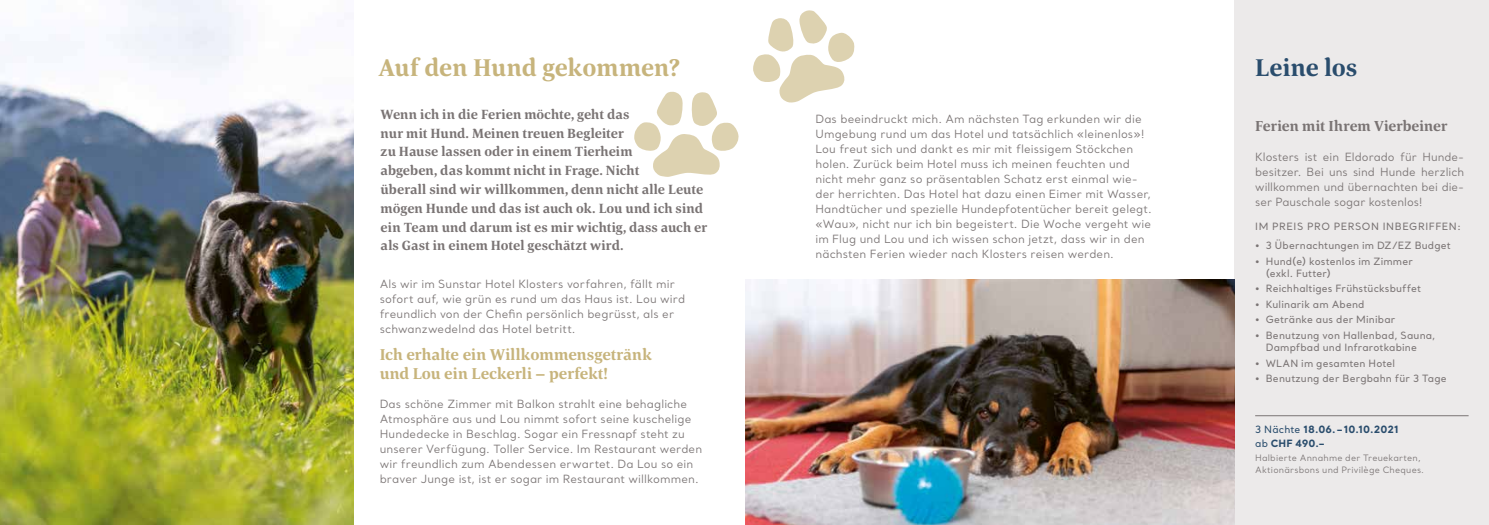
<style>
.page{position:relative;width:1489px;height:525px;background:#fff}
.page>*{position:absolute;margin:0;border:0;box-sizing:border-box;transform-origin:0 0}
.t1{font:700 25px "Corda";letter-spacing:-.005em;color:#c7b47c}
.t2{font:700 25px "Corda";color:#2a4d6d}
.t3{font:700 16.25px/19.5px "Corda";color:#c7b47c}
.t4{font:700 15px "Corda";color:#7a7474}
.t5{font:700 13.75px/18.8px "Corda";color:#7a7474}
.t6{font:11.25px/15px "Santral";letter-spacing:.01em;color:#7a7474}
.t7{font:500 10px/12px "Santral";letter-spacing:.015em;color:#7a7474}
.t8{font:700 10px/13.8px "Santral";letter-spacing:.01em;color:#2a4d6d}
.t9{font:500 10px "Santral";letter-spacing:.05em;color:#7a7474}
.t10{font:8.75px/11.2px "Santral";letter-spacing:.02em;color:#7a7474}
.s1{font-weight:500}
</style>
<div class="page">
<img style="left:0;top:0;width:353px;height:524px">
<div style="left:1233px;top:0;width:255px;height:524px;background:#eceaea"></div>
<hr style="left:1255px;top:415px;width:213px;height:1px;background:#7a7474">
<img style="left:745px;top:279px;width:488px;height:245px">
<svg style="left:753px;top:10px;width:102px;height:93px"></svg>
<svg style="left:634px;top:91px;width:105px;height:86px"></svg>
<h1 class="t1" style="left:378px;top:51px;width:303px">Auf den Hund gekommen?</h1>
<p class="t5" style="left:380px;top:104px;width:328px">Wenn ich in die Ferien möchte, geht das<br>nur mit Hund. Meinen treuen Begleiter<br>zu Hause lassen oder in einem Tierheim<br>abgeben, das kommt nicht in Frage. Nicht<br>überall sind wir willkommen, denn nicht alle Leute mögen Hunde und das ist auch ok. Lou und ich sind ein Team und darum ist es mir wichtig, dass auch er als Gast in einem Hotel geschätzt wird.</p>
<p class="t6" style="left:379px;top:276px;width:307px">Als wir im Sunstar Hotel Klosters vorfahren, fällt mir sofort auf, wie grün es rund um das Haus ist. Lou wird freundlich von der Chefin persönlich begrüsst, als er schwanzwedelnd das Hotel betritt.</p>
<h2 class="t3" style="left:379px;top:344px;width:274px">Ich erhalte ein Willkommensgetränk und Lou ein Leckerli – perfekt!</h2>
<p class="t6" style="left:379px;top:396px;width:324px">Das schöne Zimmer mit Balkon strahlt eine behagliche Atmosphäre aus und Lou nimmt sofort seine kuschelige Hundedecke in Beschlag. Sogar ein Fressnapf steht zu unserer Verfügung. Toller Service. Im Restaurant werden wir freundlich zum Abendessen erwartet. Da Lou so ein braver Junge ist, ist er sogar im Restaurant willkommen.</p>
<p class="t6" style="left:815px;top:111px;width:338px">Das beeindruckt mich. Am nächsten Tag erkunden wir die Umgebung rund um das Hotel und tatsächlich «leinenlos»!<br>Lou freut sich und dankt es mir mit fleissigem Stöckchen holen. Zurück beim Hotel muss ich meinen feuchten und nicht mehr ganz so präsentablen Schatz erst einmal wie&shy;der herrichten. Das Hotel hat dazu einen Eimer mit Wasser, Handtücher und spezielle Hundepfotentücher bereit gelegt. «Wau», nicht nur ich bin begeistert. Die Woche vergeht wie im Flug und Lou und ich wissen schon jetzt, dass wir in den nächsten Ferien wieder nach Klosters reisen werden.</p>
<h1 class="t2" style="left:1255px;top:51px;width:103px">Leine los</h1>
<h3 class="t4" style="left:1255px;top:115px;width:194px">Ferien mit Ihrem Vierbeiner</h3>
<p class="t6" style="left:1255px;top:149px;width:210px;text-align:justify">Klosters ist ein Eldorado für Hunde&shy;besitzer. Bei uns sind Hunde herzlich willkommen und übernachten bei die&shy;ser Pauschale sogar kostenlos!</p>
<p class="t9" style="left:1255px;top:220px;width:207px">IM PREIS PRO PERSON INBEGRIFFEN:</p>
<p class="t7" style="left:1255px;top:239px;width:197px">• 3 Übernachtungen im DZ/EZ Budget</p>
<p class="t7" style="left:1265px;top:255px;width:149px;text-indent:-11px">• Hund(e) kostenlos im Zimmer (exkl. Futter)</p>
<p class="t7" style="left:1255px;top:282px;width:167px">• Reichhaltiges Frühstücksbuffet</p>
<p class="t7" style="left:1255px;top:298px;width:111px">• Kulinarik am Abend</p>
<p class="t7" style="left:1255px;top:313px;width:142px">• Getränke aus der Minibar</p>
<p class="t7" style="left:1265px;top:329px;width:171px;text-indent:-11px">• Benutzung von Hallenbad, Sauna,<br>Dampfbad und Infrarotkabine</p>
<p class="t7" style="left:1255px;top:356px;width:141px">• WLAN im gesamten Hotel</p>
<p class="t7" style="left:1255px;top:372px;width:193px">• Benutzung der Bergbahn für 3 Tage</p>
<p class="t8" style="left:1255px;top:422px;width:145px"><span class="s1">3 Nächte</span> 18.06.–10.10.2021 <span class="s1">ab</span> CHF 490.–</p>
<p class="t10" style="left:1255px;top:452px;width:170px">Halbierte Annahme der Treuekarten,<br>Aktionärsbons und Privilège Cheques.</p>
</div>
